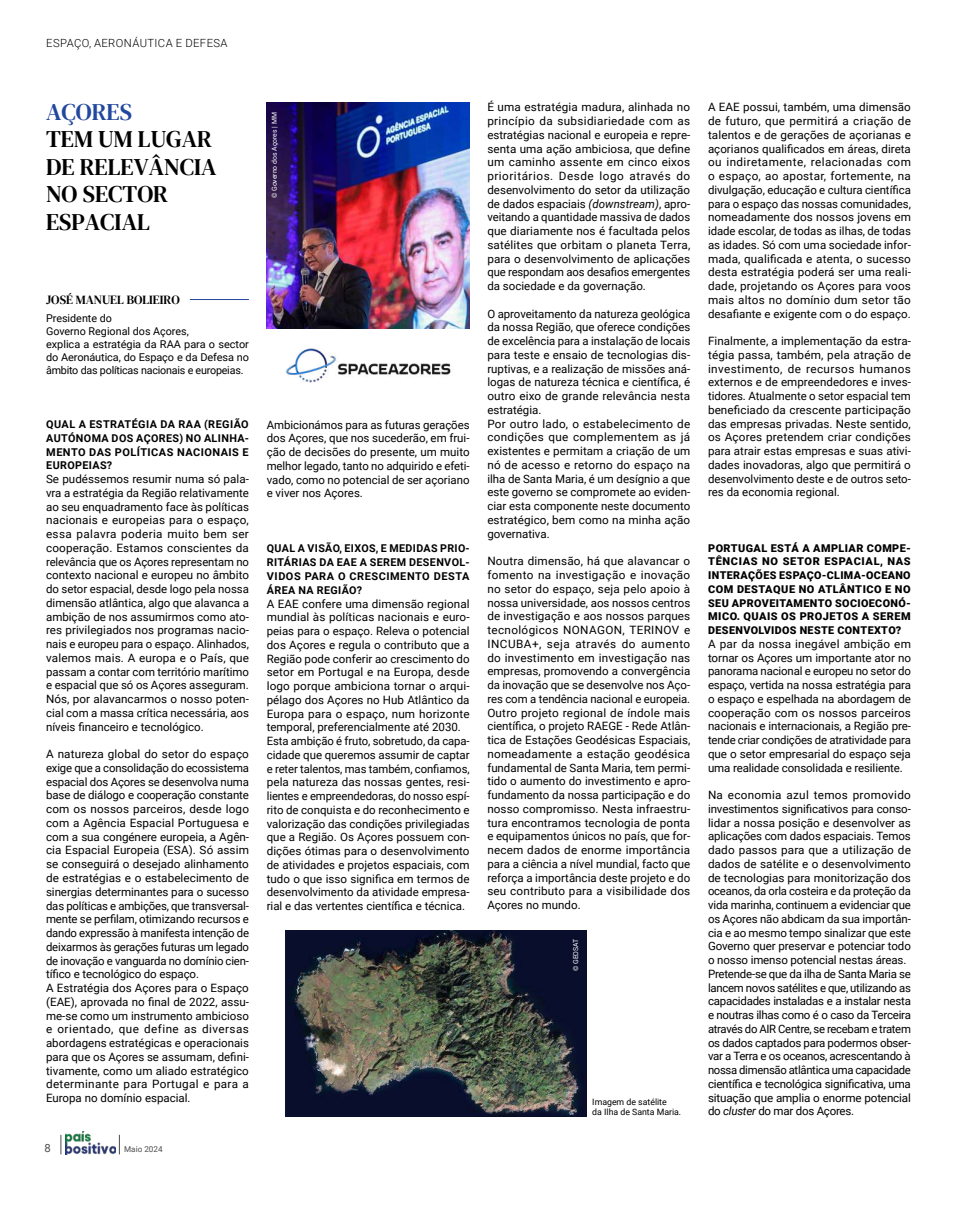
<style>
.page{position:relative;width:957px;height:1205px;background:#fff}
.page>*{position:absolute;margin:0;border:0;box-sizing:border-box;transform-origin:0 0}
.t1{font:23.75px/27.5px "DM Serif Text";color:#000}
.t2{font:23.75px "DM Serif Text";color:#21479e}
.t3{font:12.5px "DM Serif Text";color:#000}
.t4{font:11.5px/13.8px "Roboto";color:#000;text-align:justify}
.t5{font:300 11.25px "Roboto";letter-spacing:.035em;color:#000}
.t6{font:11.25px "Roboto";color:#4d4d4f}
.t7{font:700 10.75px/13.8px "Roboto";letter-spacing:.035em;color:#000;text-align:justify}
.t8{font:900 10.75px/13.8px "Roboto";letter-spacing:.035em;color:#000;text-align:justify}
.t9{font:10.75px/12.9px "Roboto";letter-spacing:-.01em;color:#000}
.t10{font:8.75px/10.6px "Roboto";color:#000}
.t11{font:8.12px "Roboto";color:#4d4d4f}
.t12{font:6.88px "Roboto";color:#fff}
.s1{font-style:italic}
</style>
<div class="page">
<img style="left:65px;top:1132px;width:51px;height:22px">
<svg style="left:61px;top:1135px;width:1px;height:19px"></svg>
<svg style="left:119px;top:1135px;width:1px;height:19px"></svg>
<img style="left:267px;top:103px;width:202px;height:226px">
<img style="left:286px;top:930px;width:300px;height:186px">
<hr style="left:190px;top:299px;width:59px;height:1px;background:#21479e">
<img style="left:286px;top:348px;width:165px;height:35px">
<p class="t5" style="left:46px;top:36px;width:183px">ESPAÇO, AERONÁUTICA E DEFESA</p>
<h1 class="t2" style="left:46px;top:98px;width:87px">AÇORES</h1>
<h1 class="t1" style="left:46px;top:126px;width:172px">TEM UM LUGAR<br>DE RELEVÂNCIA<br>NO SECTOR<br>ESPACIAL</h1>
<p class="t12" style="left:269px;top:198px;width:87px;rotate:-90deg">© Governo dos Açores | MM</p>
<p class="t3" style="left:46px;top:293px;width:135px">JOSÉ MANUEL BOLIEIRO</p>
<p class="t9" style="left:46px;top:311px;width:204px">Presidente do<br>Governo Regional dos Açores,<br>explica a estratégia da RAA para o sector do Aeronáutica, do Espaço e da Defesa no âmbito das políticas nacionais e europeias.</p>
<p class="t7" style="left:46px;top:417px;width:204px">QUAL A ESTRATÉGIA DA RAA (REGIÃO AUTÓNOMA DOS AÇORES) NO ALINHA-MENTO DAS POLÍTICAS NACIONAIS E EUROPEIAS?</p>
<p class="t4" style="left:46px;top:472px;width:204px">Se pudéssemos resumir numa só pala&shy;vra a estratégia da Região relativamente ao seu enquadramento face às políticas nacionais e europeias para o espaço, essa palavra poderia muito bem ser cooperação. Estamos conscientes da relevância que os Açores representam no contexto nacional e europeu no âmbito do setor espacial, desde logo pela nossa dimensão atlântica, algo que alavanca a ambição de nos assumirmos como ato&shy;res privilegiados nos programas nacio&shy;nais e europeu para o espaço. Alinhados, valemos mais. A europa e o País, que passam a contar com território marítimo e espacial que só os Açores asseguram.<br>Nós, por alavancarmos o nosso poten&shy;cial com a massa crítica necessária, aos níveis financeiro e tecnológico.</p>
<p class="t4" style="left:46px;top:747px;width:204px;text-align:left">A natureza global do setor do espaço exige que a consolidação do ecossistema espacial dos Açores se desenvolva numa base de diálogo e cooperação constante com os nossos parceiros, desde logo com a Agência Espacial Portuguesa e com a sua congénere europeia, a Agên&shy;cia Espacial Europeia (ESA). Só assim se conseguirá o desejado alinhamento de estratégias e o estabelecimento de sinergias determinantes para o sucesso das políticas e ambições, que transversal&shy;mente se perfilam, otimizando recursos e dando expressão à manifesta intenção de deixarmos às gerações futuras um legado de inovação e vanguarda no domínio cien&shy;tífico e tecnológico do espaço.<br>A Estratégia dos Açores para o Espaço (EAE), aprovada no final de 2022, assu&shy;me-se como um instrumento ambicioso e orientado, que define as diversas abordagens estratégicas e operacionais para que os Açores se assumam, defini&shy;tivamente, como um aliado estratégico determinante para Portugal e para a Europa no domínio espacial.</p>
<p class="t6" style="left:44px;top:1139px;width:8px">8</p>
<p class="t11" style="left:124px;top:1143px;width:40px">Maio 2024</p>
<p class="t4" style="left:267px;top:417px;width:204px">Ambicionámos para as futuras gerações dos Açores, que nos sucederão, em frui&shy;ção de decisões do presente, um muito melhor legado, tanto no adquirido e efeti&shy;vado, como no potencial de ser açoriano e viver nos Açores.</p>
<p class="t7" style="left:267px;top:541px;width:204px">QUAL A VISÃO, EIXOS, E MEDIDAS PRIO-RITÁRIAS DA EAE A SEREM DESENVOL-VIDOS PARA O CRESCIMENTO DESTA ÁREA NA REGIÃO?</p>
<p class="t4" style="left:267px;top:596px;width:204px;text-align:left">A EAE confere uma dimensão regional mundial às políticas nacionais e euro&shy;peias para o espaço. Releva o potencial dos Açores e regula o contributo que a Região pode conferir ao crescimento do setor em Portugal e na Europa, desde logo porque ambiciona tornar o arqui&shy;pélago dos Açores no Hub Atlântico da Europa para o espaço, num horizonte temporal, preferencialmente até 2030.<br>Esta ambição é fruto, sobretudo, da capa&shy;cidade que queremos assumir de captar e reter talentos, mas também, confiamos, pela natureza das nossas gentes, resi&shy;lientes e empreendedoras, do nosso espí&shy;rito de conquista e do reconhecimento e valorização das condições privilegiadas que a Região. Os Açores possuem con&shy;dições ótimas para o desenvolvimento de atividades e projetos espaciais, com tudo o que isso significa em termos de desenvolvimento da atividade empresa&shy;rial e das vertentes científica e técnica.</p>
<p class="t4" style="left:487px;top:100px;width:204px">É uma estratégia madura, alinhada no princípio da subsidiariedade com as estratégias nacional e europeia e repre&shy;senta uma ação ambiciosa, que define um caminho assente em cinco eixos prioritários. Desde logo através do desenvolvimento do setor da utilização de dados espaciais <span class="s1">(downstream)</span>, apro&shy;veitando a quantidade massiva de dados que diariamente nos é facultada pelos satélites que orbitam o planeta Terra, para o desenvolvimento de aplicações que respondam aos desafios emergentes da sociedade e da governação.</p>
<p class="t4" style="left:487px;top:306px;width:204px;text-align:left">O aproveitamento da natureza geológica da nossa Região, que oferece condições de excelência para a instalação de locais para teste e ensaio de tecnologias dis&shy;ruptivas, e a realização de missões aná&shy;logas de natureza técnica e científica, é outro eixo de grande relevância nesta estratégia.<br>Por outro lado, o estabelecimento de condições que complementem as já existentes e permitam a criação de um nó de acesso e retorno do espaço na ilha de Santa Maria, é um desígnio a que este governo se compromete ao eviden&shy;ciar esta componente neste documento estratégico, bem como na minha ação governativa.</p>
<p class="t4" style="left:487px;top:554px;width:204px">Noutra dimensão, há que alavancar o fomento na investigação e inovação no setor do espaço, seja pelo apoio à nossa universidade, aos nossos centros de investigação e aos nossos parques tecnológicos NONAGON, TERINOV e INCUBA+, seja através do aumento do investimento em investigação nas empresas, promovendo a convergência da inovação que se desenvolve nos Aço&shy;res com a tendência nacional e europeia.<br>Outro projeto regional de índole mais científica, o projeto RAEGE - Rede Atlân&shy;tica de Estações Geodésicas Espaciais, nomeadamente a estação geodésica fundamental de Santa Maria, tem permi&shy;tido o aumento do investimento e apro&shy;fundamento da nossa participação e do nosso compromisso. Nesta infraestru&shy;tura encontramos tecnologia de ponta e equipamentos únicos no país, que for&shy;necem dados de enorme importância para a ciência a nível mundial, facto que reforça a importância deste projeto e do seu contributo para a visibilidade dos Açores no mundo.</p>
<p class="t12" style="left:571px;top:971px;width:34px;rotate:-90deg">© GEOSAT</p>
<p class="t10" style="left:592px;top:1096px;width:90px">Imagem de satélite<br>da Ilha de Santa Maria.</p>
<p class="t4" style="left:708px;top:100px;width:204px">A EAE possui, também, uma dimensão de futuro, que permitirá a criação de talentos e de gerações de açorianas e açorianos qualificados em áreas, direta ou indiretamente, relacionadas com o espaço, ao apostar, fortemente, na divulgação, educação e cultura científica para o espaço das nossas comunidades, nomeadamente dos nossos jovens em idade escolar, de todas as ilhas, de todas as idades. Só com uma sociedade infor&shy;mada, qualificada e atenta, o sucesso desta estratégia poderá ser uma reali&shy;dade, projetando os Açores para voos mais altos no domínio dum setor tão desafiante e exigente com o do espaço.</p>
<p class="t4" style="left:708px;top:334px;width:204px">Finalmente, a implementação da estra&shy;tégia passa, também, pela atração de investimento, de recursos humanos externos e de empreendedores e inves&shy;tidores. Atualmente o setor espacial tem beneficiado da crescente participação das empresas privadas. Neste sentido, os Açores pretendem criar condições para atrair estas empresas e suas ativi&shy;dades inovadoras, algo que permitirá o desenvolvimento deste e de outros seto&shy;res da economia regional.</p>
<p class="t8" style="left:708px;top:540px;width:204px">PORTUGAL ESTÁ A AMPLIAR COMPE-TÊNCIAS NO SETOR ESPACIAL, NAS INTERAÇÕES ESPAÇO-CLIMA-OCEANO COM DESTAQUE NO ATLÂNTICO E NO SEU APROVEITAMENTO SOCIOECONÓ-MICO. QUAIS OS PROJETOS A SEREM DESENVOLVIDOS NESTE CONTEXTO?</p>
<p class="t4" style="left:708px;top:636px;width:204px">A par da nossa inegável ambição em tornar os Açores um importante ator no panorama nacional e europeu no setor do espaço, vertida na nossa estratégia para o espaço e espelhada na abordagem de cooperação com os nossos parceiros nacionais e internacionais, a Região pre&shy;tende criar condições de atratividade para que o setor empresarial do espaço seja uma realidade consolidada e resiliente.</p>
<p class="t4" style="left:708px;top:787px;width:204px;text-align:left">Na economia azul temos promovido investimentos significativos para conso&shy;lidar a nossa posição e desenvolver as aplicações com dados espaciais. Temos dado passos para que a utilização de dados de satélite e o desenvolvimento de tecnologias para monitorização dos oceanos, da orla costeira e da proteção da vida marinha, continuem a evidenciar que os Açores não abdicam da sua importân&shy;cia e ao mesmo tempo sinalizar que este Governo quer preservar e potenciar todo o nosso imenso potencial nestas áreas.<br>Pretende-se que da ilha de Santa Maria se lancem novos satélites e que, utilizando as capacidades instaladas e a instalar nesta e noutras ilhas como é o caso da Terceira através do AIR Centre, se recebam e tratem os dados captados para podermos obser&shy;var a Terra e os oceanos, acrescentando à nossa dimensão atlântica uma capacidade científica e tecnológica significativa, uma situação que amplia o enorme potencial do <span class="s1">cluster</span> do mar dos Açores.</p>
</div>
